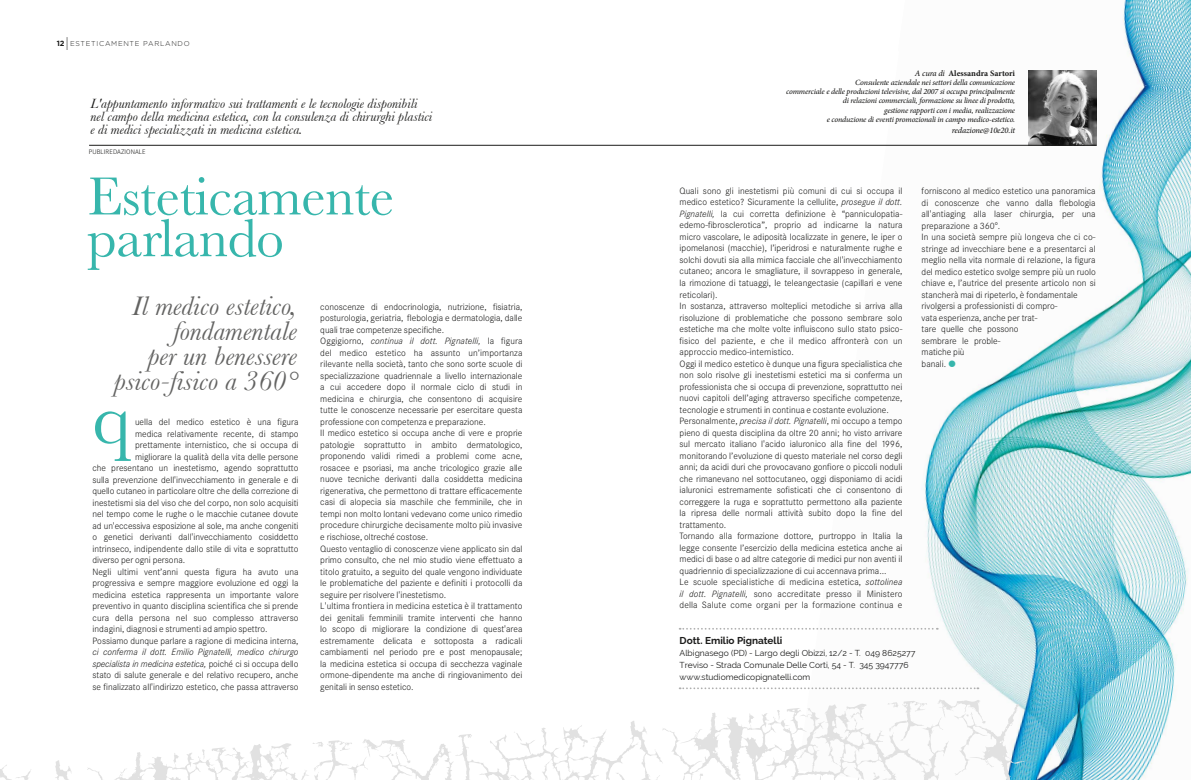
<style>
.page{position:relative;width:1191px;height:780px;background:#fff}
.page>*{position:absolute;margin:0;border:0;box-sizing:border-box;transform-origin:0 0}
.t1{font:74.7px "Baskerville";color:#37b6ac}
.t2{font:55.6px/41.7px "Baskerville";letter-spacing:-.01em;color:#37b6ac}
.t3{font:italic 28px/25px "Baskerville";color:#636362;text-align:right}
.t4{font:18.8px "Times";color:#1c1c1b;scale:.4 1}
.t5{font:italic 14px/13px "Baskerville";color:#1c1c1b}
.t6{font:700 10px "Raleway";color:#1c1c1b}
.t7{font:300 9px/11.5px "Corporate SBQ";color:#1c1c1b}
.t8{font:8.5px/12px "Raleway";color:#1c1c1b}
.t9{font:700 condensed 8.5px "Minion Pro";color:#1c1c1b;scale:1.08 1}
.t10{font:italic 500 8.5px "Minion Pro";letter-spacing:-.02em;color:#1c1c1b}
.t11{font:italic 500 8px/9px "Minion Pro";letter-spacing:-.02em;color:#1c1c1b;text-align:right}
.t12{font:700 7.5px "Gotham";color:#1c1c1b}
.t13{font:300 7px "Gotham";letter-spacing:.1em;color:#1c1c1b}
.t14{font:300 6.5px "Corporate SBQ";letter-spacing:.01em;color:#1c1c1b}
.s1{font-style:italic}
.s2{font-weight:500;font-style:italic;font-stretch:normal}
</style>
<div class="page">
<img style="left:798px;top:92px;width:393px;height:688px">
<img style="left:1096px;top:0;width:95px;height:92px">
<img style="left:1028px;top:70px;width:68px;height:75px">
<svg style="left:679px;top:628px;width:258px;height:1px"></svg>
<svg style="left:679px;top:687px;width:299px;height:2px"></svg>
<hr style="left:89px;top:145px;width:1007px;height:1px;background:#1c1c1b">
<svg style="left:0;top:699px;width:1024px;height:81px"></svg>
<svg style="left:948px;top:360px;width:7px;height:6px"></svg>
<p class="t12" style="left:57px;top:38px;width:9px">12</p>
<h3 class="t4" style="left:67px;top:26px;width:5px">|</h3>
<p class="t13" style="left:70px;top:39px;width:121px">ESTETICAMENTE PARLANDO</p>
<h3 class="t5" style="left:90px;top:97px;width:343px">L'appuntamento informativo sui trattamenti e le tecnologie disponibili nel campo della medicina estetica, con la consulenza di chirurghi plastici e di medici specializzati in medicina estetica.</h3>
<p class="t14" style="left:89px;top:148px;width:58px">PUBLIREDAZIONALE</p>
<h2 class="t2" style="left:88px;top:175px;width:308px">Esteticamente parlando</h2>
<h3 class="t3" style="left:114px;top:292px;width:184px">Il medico estetico, fondamentale<br>per un benessere psico-fisico a 360°</h3>
<h1 class="t1" style="left:92px;top:374px;width:40px">q</h1>
<p class="t7" style="left:135px;top:416px;width:165px">uella del medico estetico è una figura</p>
<p class="t7" style="left:135px;top:428px;width:165px">medica relativamente recente, di stampo</p>
<p class="t7" style="left:135px;top:439px;width:165px">prettamente internistico, che si occupa di</p>
<p class="t7" style="left:135px;top:451px;width:165px">migliorare la qualità della vita delle persone</p>
<p class="t7" style="left:92px;top:462px;width:208px">che presentano un inestetismo, agendo soprattutto</p>
<p class="t7" style="left:92px;top:474px;width:208px">sulla prevenzione dell'invecchiamento in generale e di</p>
<p class="t7" style="left:92px;top:485px;width:207px">quello cutaneo in particolare oltre che della correzione di</p>
<p class="t7" style="left:92px;top:497px;width:208px">inestetismi sia del viso che del corpo, non solo acquisiti</p>
<p class="t7" style="left:92px;top:508px;width:208px">nel tempo come le rughe o le macchie cutanee dovute</p>
<p class="t7" style="left:92px;top:520px;width:208px">ad un'eccessiva esposizione al sole, ma anche congeniti</p>
<p class="t7" style="left:92px;top:531px;width:208px">o genetici derivanti dall'invecchiamento cosiddetto</p>
<p class="t7" style="left:92px;top:543px;width:208px">intrinseco, indipendente dallo stile di vita e soprattutto</p>
<p class="t7" style="left:92px;top:554px;width:94px">diverso per ogni persona.</p>
<p class="t7" style="left:92px;top:566px;width:207px">Negli ultimi vent’anni questa figura ha avuto una</p>
<p class="t7" style="left:92px;top:577px;width:207px">progressiva e sempre maggiore evoluzione ed oggi la</p>
<p class="t7" style="left:92px;top:589px;width:208px">medicina estetica rappresenta un importante valore</p>
<p class="t7" style="left:92px;top:600px;width:208px">preventivo in quanto disciplina scientifica che si prende</p>
<p class="t7" style="left:92px;top:612px;width:208px">cura della persona nel suo complesso attraverso</p>
<p class="t7" style="left:92px;top:623px;width:177px">indagini, diagnosi e strumenti ad ampio spettro.</p>
<p class="t7" style="left:92px;top:635px;width:208px">Possiamo dunque parlare a ragione di medicina interna,</p>
<p class="t7" style="left:92px;top:646px;width:208px;text-align:justify"><span class="s1">ci conferma il dott. Emilio Pignatelli, medico chirurgo specialista in medicina estetica,</span> poiché ci si occupa dello stato di salute generale e del relativo recupero, anche se finalizzato all'indirizzo estetico, che passa attraverso</p>
<p class="t7" style="left:320px;top:301px;width:204px">conoscenze di endocrinologia, nutrizione, fisiatria, posturologia, geriatria, flebologia e dermatologia, dalle quali trae competenze specifiche.<br>Oggigiorno, <span class="s1">continua il dott. Pignatelli,</span> la figura del medico estetico ha assunto un’importanza rilevante nella società, tanto che sono sorte scuole di specializzazione quadriennale a livello internazionale a cui accedere dopo il normale ciclo di studi in medicina e chirurgia, che consentono di acquisire tutte le conoscenze necessarie per esercitare questa professione con competenza e preparazione.<br>Il medico estetico si occupa anche di vere e proprie patologie soprattutto in ambito dermatologico, proponendo validi rimedi a problemi come acne, rosacee e psoriasi, ma anche tricologico grazie alle nuove tecniche derivanti dalla cosiddetta medicina rigenerativa, che permettono di trattare efficacemente casi di alopecia sia maschile che femminile, che in tempi non molto lontani vedevano come unico rimedio procedure chirurgiche decisamente molto più invasive e rischiose, oltreché costose.<br>Questo ventaglio di conoscenze viene applicato sin dal primo consulto, che nel mio studio viene effettuato a titolo gratuito, a seguito del quale vengono individuate le problematiche del paziente e definiti i protocolli da seguire per risolvere l'inestetismo.<br>L'ultima frontiera in medicina estetica è il trattamento dei genitali femminili tramite interventi che hanno lo scopo di migliorare la condizione di quest'area estremamente delicata e sottoposta a radicali cambiamenti nel periodo pre e post menopausale; la medicina estetica si occupa di secchezza vaginale ormone-dipendente ma anche di ringiovanimento dei genitali in senso estetico.</p>
<p class="t9" style="left:915px;top:68px;width:94px"><span class="s2">A cura di</span> Alessandra Sartori</p>
<p class="t11" style="left:786px;top:78px;width:230px">Consulente aziendale nei settori della comunicazione<br>commerciale e delle produzioni televisive, dal 2007 si occupa principalmente di relazioni commerciali, formazione su linee di prodotto,<br>gestione rapporti con i media, realizzazione<br>e conduzione di eventi promozionali in campo medico-estetico.</p>
<p class="t10" style="left:951px;top:124px;width:65px">redazione@10e20.it</p>
<p class="t7" style="left:679px;top:185px;width:224px">Quali sono gli inestetismi più comuni di cui si occupa il medico estetico? Sicuramente la cellulite, <span class="s1">prosegue il dott.<br>Pignatelli,</span> la cui corretta definizione è “panniculopatia&shy;edemo-fibrosclerotica”, proprio ad indicarne la natura micro vascolare, le adiposità localizzate in genere, le iper o ipomelanosi (macchie), l’iperidrosi e naturalmente rughe e solchi dovuti sia alla mimica facciale che all'invecchiamento cutaneo; ancora le smagliature, il sovrappeso in generale, la rimozione di tatuaggi, le teleangectasie (capillari e vene reticolari).<br>In sostanza, attraverso molteplici metodiche si arriva alla risoluzione di problematiche che possono sembrare solo estetiche ma che molte volte influiscono sullo stato psico&shy;fisico del paziente, e che il medico affronterà con un approccio medico-internistico.<br>Oggi il medico estetico è dunque una figura specialistica che non solo risolve gli inestetismi estetici ma si conferma un professionista che si occupa di prevenzione, soprattutto nei nuovi capitoli dell’aging attraverso specifiche competenze, tecnologie e strumenti in continua e costante evoluzione.<br>Personalmente, <span class="s1">precisa il dott. Pignatelli</span>, mi occupo a tempo pieno di questa disciplina da oltre 20 anni; ho visto arrivare sul mercato italiano l'acido ialuronico alla fine del 1996, monitorando l’evoluzione di questo materiale nel corso degli anni; da acidi duri che provocavano gonfiore o piccoli noduli che rimanevano nel sottocutaneo, oggi disponiamo di acidi ialuronici estremamente sofisticati che ci consentono di correggere la ruga e soprattutto permettono alla paziente la ripresa delle normali attività subito dopo la fine del trattamento.<br>Tornando alla formazione dottore, purtroppo in Italia la legge consente l’esercizio della medicina estetica anche ai medici di base o ad altre categorie di medici pur non aventi il quadriennio di specializzazione di cui accennava prima...<br>Le scuole specialistiche di medicina estetica, <span class="s1">sottolinea il dott. Pignatelli,</span> sono accreditate presso il Ministero della Salute come organi per la formazione continua e</p>
<p class="t7" style="left:921px;top:185px;width:176px">forniscono al medico estetico una panoramica di conoscenze che vanno dalla flebologia all'antiaging alla laser chirurgia, per una preparazione a 360°.<br>In una società sempre più longeva che ci co&shy;stringe ad invecchiare bene e a presentarci al meglio nella vita normale di relazione, la figura del medico estetico svolge sempre più un ruolo chiave e, l’autrice del presente articolo non si stancherà mai di ripeterlo, è fondamentale rivolgersi a professionisti di compro-<br>vata esperienza, anche per trat-<br>tare quelle che possono<br>sembrare le proble-<br>matiche più<br>banali.</p>
<p class="t6" style="left:679px;top:634px;width:104px">Dott. Emilio Pignatelli</p>
<p class="t8" style="left:679px;top:647px;width:237px">Albignasego (PD) - Largo degli Obizzi, 12/2 - T. 049 8625277<br>Treviso - Strada Comunale Delle Corti, 54 - T. 345 3947776 www.studiomedicopignatelli.com</p>
</div>
